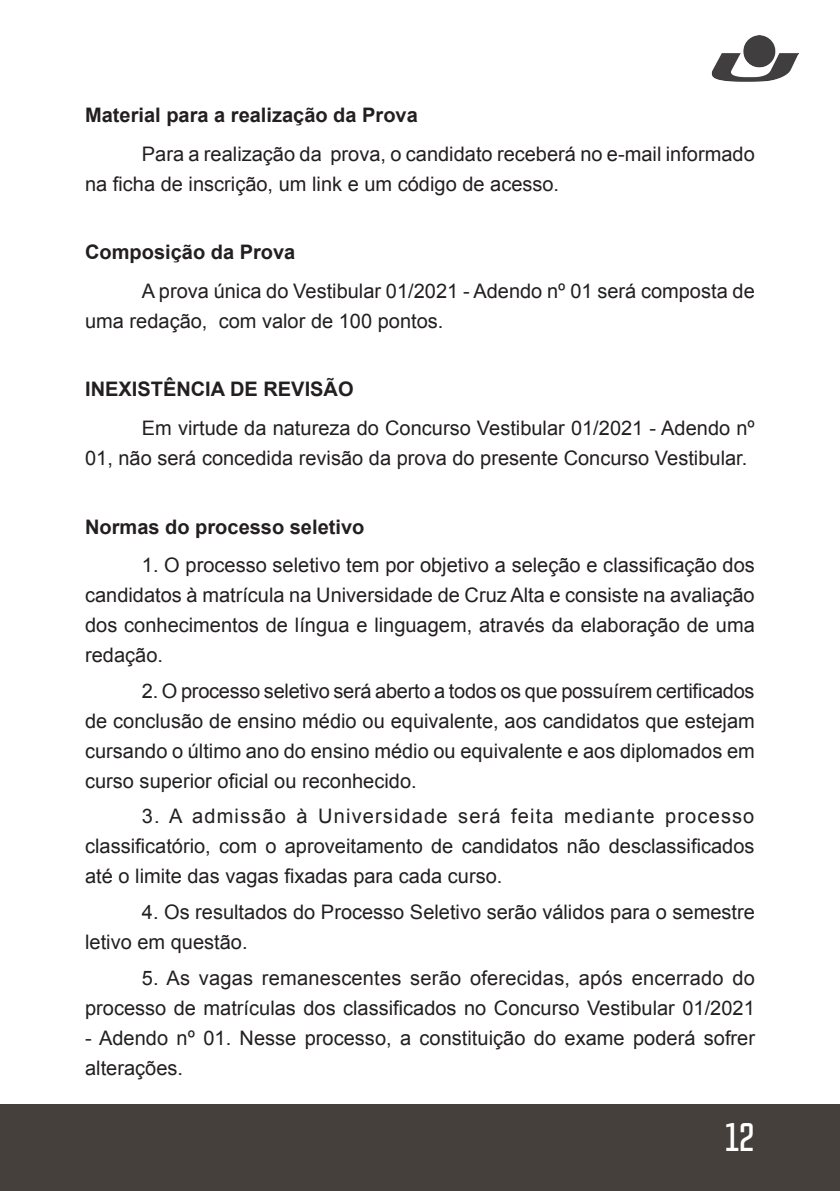
<style>
.page{position:relative;width:840px;height:1191px;background:#fff}
.page>*{position:absolute;margin:0;border:0;box-sizing:border-box;transform-origin:0 0}
.t1{font:36px "Chosence";color:#fff}
.t2{font:20px/30px "Arial";color:#231f20}
.Body_Text{font:700 20px "Arial";color:#231f20}
</style>
<div class="page">
<div style="left:0;top:1104px;width:839px;height:87px;background:#46403d"></div>
<img style="left:711px;top:35px;width:86px;height:46px">
<p class="Body_Text" style="left:85px;top:102px;width:334px">Material para a realização da Prova</p>
<p class="t2" style="left:85px;top:139px;width:670px;text-indent:57px">Para a realização da prova, o candidato receberá no e-mail informado na ficha de inscrição, um link e um código de acesso.</p>
<p class="Body_Text" style="left:85px;top:239px;width:212px">Composição da Prova</p>
<p class="t2" style="left:85px;top:276px;width:670px;text-indent:57px">A prova única do Vestibular 01/2021 - Adendo nº 01 será composta de uma redação, com valor de 100 pontos.</p>
<p class="Body_Text" style="left:85px;top:376px;width:270px">INEXISTÊNCIA DE REVISÃO</p>
<p class="t2" style="left:85px;top:413px;width:670px;text-indent:57px">Em virtude da natureza do Concurso Vestibular 01/2021 - Adendo nº<br>01, não será concedida revisão da prova do presente Concurso Vestibular.</p>
<p class="Body_Text" style="left:85px;top:513px;width:280px">Normas do processo seletivo</p>
<p class="t2" style="left:85px;top:550px;width:670px;text-align:justify;text-indent:57px">1. O processo seletivo tem por objetivo a seleção e classificação dos candidatos à matrícula na Universidade de Cruz Alta e consiste na avaliação dos conhecimentos de língua e linguagem, através da elaboração de uma redação.</p>
<p class="t2" style="left:85px;top:676px;width:670px;text-align:justify;text-indent:57px">2. O processo seletivo será aberto a todos os que possuírem certificados de conclusão de ensino médio ou equivalente, aos candidatos que estejam cursando o último ano do ensino médio ou equivalente e aos diplomados em curso superior oficial ou reconhecido.</p>
<p class="t2" style="left:85px;top:801px;width:670px;text-align:justify;text-indent:57px">3. A admissão à Universidade será feita mediante processo classificatório, com o aproveitamento de candidatos não desclassificados até o limite das vagas fixadas para cada curso.</p>
<p class="t2" style="left:85px;top:897px;width:670px;text-indent:57px">4. Os resultados do Processo Seletivo serão válidos para o semestre letivo em questão.</p>
<p class="t2" style="left:85px;top:963px;width:671px;text-align:right">5. As vagas remanescentes serão oferecidas, após encerrado do processo de matrículas dos classificados no Concurso Vestibular 01/2021</p>
<p class="t2" style="left:85px;top:1023px;width:671px">- Adendo nº 01. Nesse processo, a constituição do exame poderá sofrer alterações.</p>
<h1 class="t1" style="left:725px;top:1117px;width:31px">12</h1>
</div>
